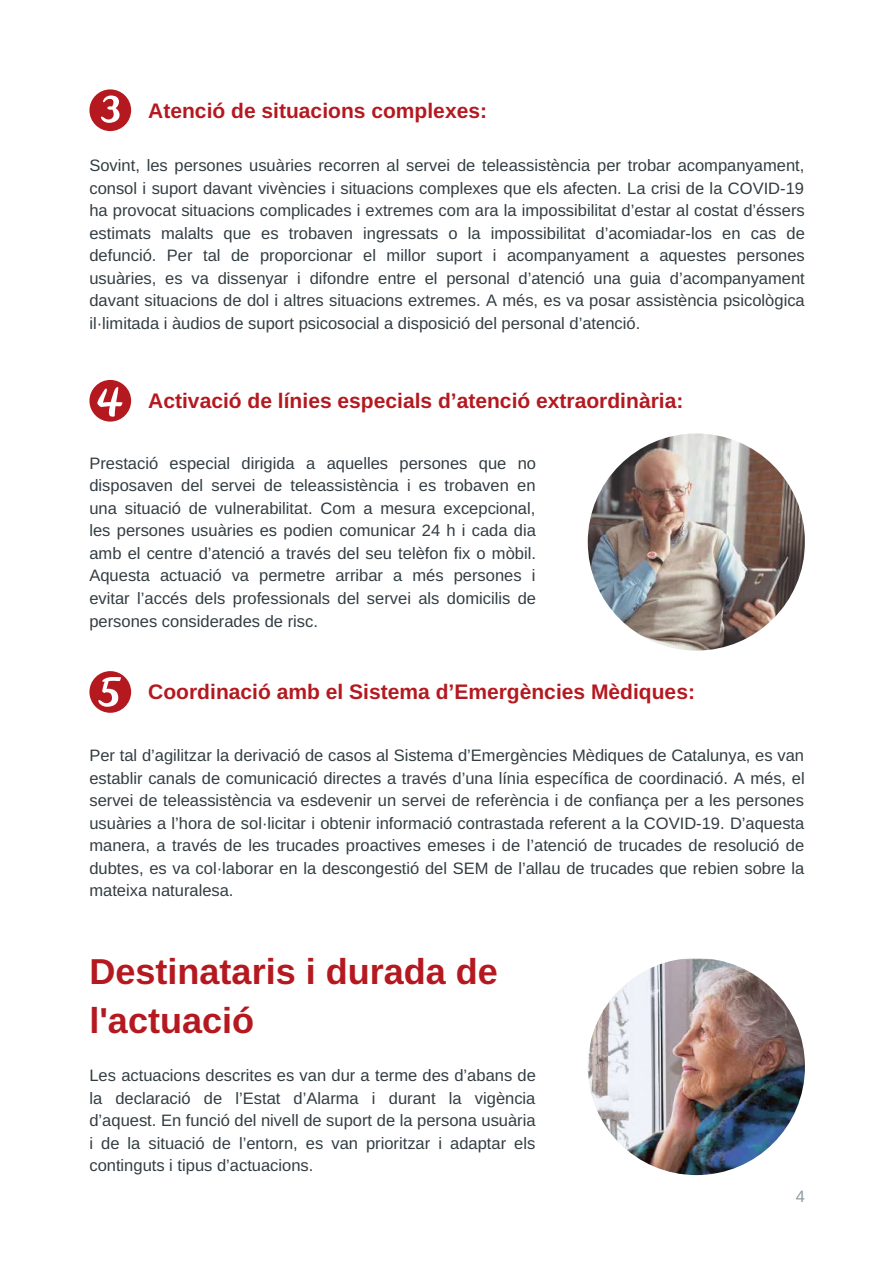
<style>
.page{position:relative;width:894px;height:1264px;background:#fff}
.page>*{position:absolute;margin:0;border:0;box-sizing:border-box;transform-origin:0 0}
.t1{font:700 36px/49.5px "Arimo";color:#b51920}
.t2{font:700 21px "Arimo";color:#b51920}
.t3{font:16.5px/22.5px "Arimo";color:#323c41;text-align:justify}
.t4{font:16.5px "Arimo";color:#8e9aa0}
</style>
<div class="page">
<svg style="left:89px;top:89px;width:42px;height:42px"></svg>
<svg style="left:89px;top:380px;width:42px;height:41px"></svg>
<svg style="left:89px;top:671px;width:42px;height:41px"></svg>
<img style="left:587px;top:958px;width:217px;height:217px;border-radius:50%">
<img style="left:587px;top:433px;width:217px;height:217px;border-radius:50%">
<p class="t2" style="left:148px;top:99px;width:340px">Atenció de situacions complexes:</p>
<p class="t3" style="left:89px;top:154px;width:716px">Sovint, les persones usuàries recorren al servei de teleassistència per trobar acompanyament, consol i suport davant vivències i situacions complexes que els afecten. La crisi de la COVID-19 ha provocat situacions complicades i extremes com ara la impossibilitat d’estar al costat d’éssers estimats malalts que es trobaven ingressats o la impossibilitat d’acomiadar-los en cas de defunció. Per tal de proporcionar el millor suport i acompanyament a aquestes persones usuàries, es va dissenyar i difondre entre el personal d’atenció una guia d’acompanyament davant situacions de dol i altres situacions extremes. A més, es va posar assistència psicològica il·limitada i àudios de suport psicosocial a disposició del personal d’atenció.</p>
<p class="t2" style="left:148px;top:389px;width:536px">Activació de línies especials d’atenció extraordinària:</p>
<p class="t3" style="left:89px;top:452px;width:448px">Prestació especial dirigida a aquelles persones que no disposaven del servei de teleassistència i es trobaven en una situació de vulnerabilitat. Com a mesura excepcional, les persones usuàries es podien comunicar 24 h i cada dia amb el centre d’atenció a través del seu telèfon fix o mòbil.<br>Aquesta actuació va permetre arribar a més persones i evitar l’accés dels professionals del servei als domicilis de persones considerades de risc.</p>
<p class="t2" style="left:148px;top:680px;width:548px">Coordinació amb el Sistema d’Emergències Mèdiques:</p>
<p class="t3" style="left:89px;top:744px;width:716px">Per tal d’agilitzar la derivació de casos al Sistema d’Emergències Mèdiques de Catalunya, es van establir canals de comunicació directes a través d’una línia específica de coordinació. A més, el servei de teleassistència va esdevenir un servei de referència i de confiança per a les persones usuàries a l’hora de sol·licitar i obtenir informació contrastada referent a la COVID-19. D’aquesta manera, a través de les trucades proactives emeses i de l’atenció de trucades de resolució de dubtes, es va col·laborar en la descongestió del SEM de l’allau de trucades que rebien sobre la mateixa naturalesa.</p>
<h1 class="t1" style="left:89px;top:946px;width:410px">Destinataris i durada de l'actuació</h1>
<p class="t3" style="left:89px;top:1064px;width:448px">Les actuacions descrites es van dur a terme des d’abans de la declaració de l’Estat d’Alarma i durant la vigència d’aquest. En funció del nivell de suport de la persona usuària i de la situació de l’entorn, es van prioritzar i adaptar els continguts i tipus d’actuacions.</p>
<p class="t4" style="left:795px;top:1187px;width:11px">4</p>
</div>
